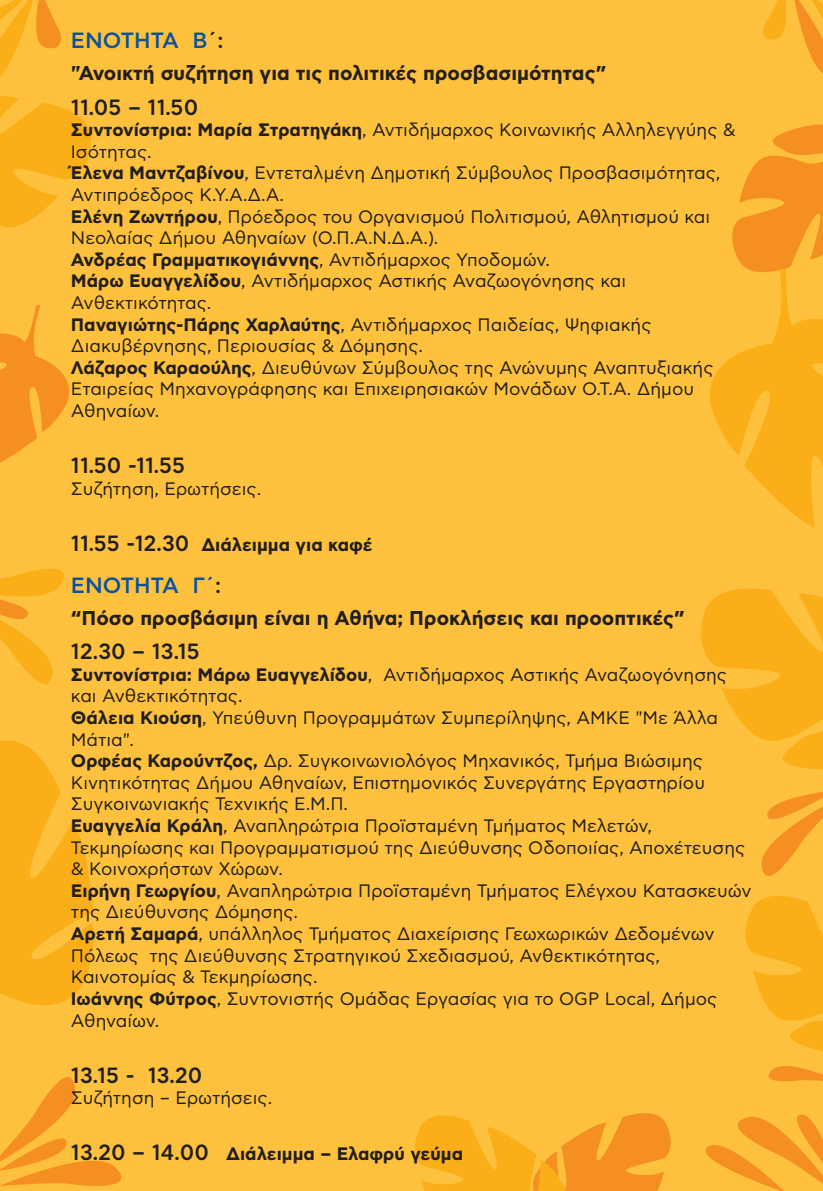
<style>
.page{position:relative;width:823px;height:1191px;background:#fff}
.page>*{position:absolute;margin:0;border:0;box-sizing:border-box;transform-origin:0 0}
.t1{font:500 22px "CF Asty Std";color:#231f20}
.t2{font:500 22px "CF Asty Std";color:#0a51a0}
.t3{font:700 20px "CF Asty Std";color:#231f20}
.t4{font:18px/21.6px "CF Asty Std";color:#231f20}
.t5{font:700 18px "CF Asty Std";color:#231f20}
.s1{color:#231f20}
.s2{font-weight:700}
.s3{font-weight:500;font-size:22px}
</style>
<div class="page">
<div style="left:0;top:0;width:822px;height:1191px;background:#fec13e"></div>
<svg style="left:0;top:1077px;width:122px;height:109px"></svg>
<svg style="left:705px;top:1114px;width:117px;height:77px"></svg>
<svg style="left:0;top:0;width:91px;height:228px"></svg>
<svg style="left:0;top:305px;width:69px;height:158px"></svg>
<svg style="left:0;top:568px;width:64px;height:116px"></svg>
<svg style="left:415px;top:1113px;width:256px;height:78px"></svg>
<svg style="left:0;top:740px;width:94px;height:266px"></svg>
<svg style="left:701px;top:0;width:121px;height:1082px"></svg>
<p class="t2" style="left:71px;top:28px;width:154px">ΕΝΟΤΗΤΑ Β<span class="s1">΄:</span></p>
<p class="t3" style="left:71px;top:61px;width:536px">"Ανοικτή συζήτηση για τις πολιτικές προσβασιμότητας”</p>
<p class="t1" style="left:71px;top:94px;width:129px">11.05 – 11.50</p>
<p class="t4" style="left:71px;top:120px;width:665px"><span class="s2">Συντονίστρια: Μαρία Στρατηγάκη</span>, Αντιδήμαρχος Κοινωνικής Αλληλεγγύης &amp; Ισότητας.<br><span class="s2">Έλενα Μαντζαβίνου</span>, Εντεταλμένη Δημοτική Σύμβουλος Προσβασιμότητας, Αντιπρόεδρος Κ.Υ.Α.Δ.Α.<br><span class="s2">Ελένη Ζωντήρου</span>, Πρόεδρος του Οργανισμού Πολιτισμού, Αθλητισμού και Νεολαίας Δήμου Αθηναίων (Ο.Π.Α.Ν.Δ.Α.).<br><span class="s2">Ανδρέας Γραμματικογιάννης</span>, Αντιδήμαρχος Υποδομών.<br><span class="s2">Μάρω Ευαγγελίδου</span>, Αντιδήμαρχος Αστικής Αναζωογόνησης και Ανθεκτικότητας.<br><span class="s2">Παναγιώτης-Πάρης Χαρλαύτης</span>, Αντιδήμαρχος Παιδείας, Ψηφιακής Διακυβέρνησης, Περιουσίας &amp; Δόμησης.<br><span class="s2">Λάζαρος Καραούλης</span>, Διευθύνων Σύμβουλος της Ανώνυμης Αναπτυξιακής Εταιρείας Μηχανογράφησης και Επιχειρησιακών Μονάδων Ο.Τ.Α. Δήμου Αθηναίων.</p>
<p class="t1" style="left:71px;top:453px;width:116px">11.50 -11.55</p>
<p class="t4" style="left:71px;top:478px;width:192px">Συζήτηση, Ερωτήσεις.</p>
<p class="t5" style="left:71px;top:534px;width:303px"><span class="s3">11.55 -12.30</span> Διάλειμμα για καφέ</p>
<p class="t2" style="left:71px;top:572px;width:152px">ΕΝΟΤΗΤΑ Γ΄<span class="s1">:</span></p>
<p class="t3" style="left:71px;top:606px;width:615px">“Πόσο προσβάσιμη είναι η Αθήνα; Προκλήσεις και προοπτικές”</p>
<p class="t1" style="left:71px;top:639px;width:130px">12.30 – 13.15</p>
<p class="t4" style="left:71px;top:664px;width:681px"><span class="s2">Συντονίστρια: Μάρω Ευαγγελίδου</span>, Αντιδήμαρχος Αστικής Αναζωογόνησης και Ανθεκτικότητας.<br><span class="s2">Θάλεια Κιούση</span>, Υπεύθυνη Προγραμμάτων Συμπερίληψης, ΑΜΚΕ "Με Άλλα Μάτια".<br><span class="s2">Ορφέας Καρούντζος,</span> Δρ. Συγκοινωνιολόγος Μηχανικός, Τμήμα Βιώσιμης Κινητικότητας Δήμου Αθηναίων, Επιστημονικός Συνεργάτης Εργαστηρίου Συγκοινωνιακής Τεχνικής Ε.Μ.Π.<br><span class="s2">Ευαγγελία Κράλη</span>, Αναπληρώτρια Προϊσταμένη Τμήματος Μελετών, Τεκμηρίωσης και Προγραμματισμού της Διεύθυνσης Οδοποιίας, Αποχέτευσης &amp; Κοινοχρήστων Χώρων.<br><span class="s2">Ειρήνη Γεωργίου</span>, Αναπληρώτρια Προϊσταμένη Τμήματος Ελέγχου Κατασκευών της Διεύθυνσης Δόμησης.<br><span class="s2">Αρετή Σαμαρά</span>, υπάλληλος Τμήματος Διαχείρισης Γεωχωρικών Δεδομένων Πόλεως της Διεύθυνσης Στρατηγικού Σχεδιασμού, Ανθεκτικότητας, Καινοτομίας &amp; Τεκμηρίωσης.<br><span class="s2">Ιωάννης Φύτρος</span>, Συντονιστής Ομάδας Εργασίας για το OGP Local, Δήμος Αθηναίων.</p>
<p class="t1" style="left:71px;top:1062px;width:133px">13.15 - 13.20</p>
<p class="t4" style="left:71px;top:1087px;width:203px">Συζήτηση – Ερωτήσεις.</p>
<p class="t5" style="left:71px;top:1143px;width:393px"><span class="s3">13.20 – 14.00</span> Διάλειμμα – Ελαφρύ γεύμα</p>
</div>
